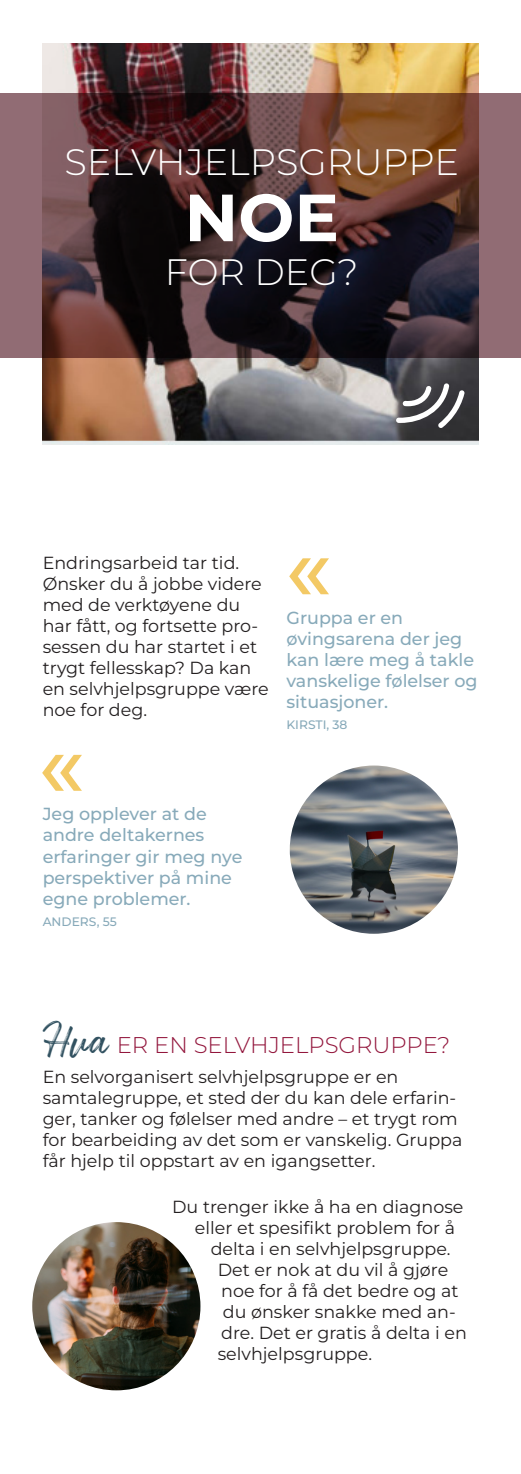
<style>
.page{position:relative;width:521px;height:1474px;background:#fff}
.page>*{position:absolute;margin:0;border:0;box-sizing:border-box;transform-origin:0 0}
.t1{font:700 66.5px "Montserrat";color:#fff}
.t2{font:300 36.75px "Montserrat";color:#fff}
.t3{font:300 22.75px "Montserrat";color:#93173d}
.brødtekst{font:17.5px/21px "Montserrat";color:#231f20}
.t4{font:100 17.5px/21px "Montserrat";color:#88aaba}
.t5{font:100 12.25px "Montserrat";color:#88aaba}
.s1{font-family:"Arsilon";font-weight:400;font-size:38.5px;color:#315160}
</style>
<div class="page">
<img style="left:43px;top:44px;width:436px;height:400px">
<svg style="left:289px;top:558px;width:40px;height:36px"></svg>
<svg style="left:42px;top:755px;width:40px;height:35px"></svg>
<img style="left:32px;top:1222px;width:168px;height:168px;border-radius:84px">
<img style="left:290px;top:765px;width:168px;height:168px;border-radius:84px">
<svg style="left:0;top:93px;width:521px;height:264px;background:#4e3535"></svg>
<svg style="left:396px;top:383px;width:69px;height:45px"></svg>
<p class="t2" style="left:65px;top:137px;width:396px">SELVHJELPSGRUPPE</p>
<p class="t1" style="left:184px;top:173px;width:156px">NOE</p>
<p class="t2" style="left:165px;top:248px;width:195px">FOR DEG?</p>
<p class="brødtekst" style="left:43px;top:552px;width:228px">Endringsarbeid tar tid.<br>Ønsker du å jobbe videre med de verktøyene du har fått, og fortsette pro&shy;sessen du har startet i et trygt fellesskap? Da kan en selvhjelpsgruppe være noe for deg.</p>
<p class="t4" style="left:286px;top:607px;width:193px">Gruppa er en øvingsarena der jeg kan lære meg å takle vanskelige følelser og situasjoner.</p>
<p class="t5" style="left:286px;top:716px;width:62px">KIRSTI, 38</p>
<p class="t4" style="left:43px;top:803px;width:201px">Jeg opplever at de andre deltakernes erfaringer gir meg nye perspektiver på mine egne problemer.</p>
<p class="t5" style="left:43px;top:913px;width:76px">ANDERS, 55</p>
<p class="t3" style="left:43px;top:1029px;width:409px"><span class="s1">Hva</span> ER EN SELVHJELPSGRUPPE?</p>
<p class="brødtekst" style="left:43px;top:1065px;width:421px">En selvorganisert selvhjelpsgruppe er en samtalegruppe, et sted der du kan dele erfarin&shy;ger, tanker og følelser med andre – et trygt rom for bearbeiding av det som er vanskelig. Gruppa får hjelp til oppstart av en igangsetter.</p>
<p class="brødtekst" style="left:172px;top:1195px;width:293px">Du trenger ikke å ha en diagnose</p>
<p class="brødtekst" style="left:195px;top:1216px;width:262px">eller et spesifikt problem for å</p>
<p class="brødtekst" style="left:211px;top:1237px;width:241px">delta i en selvhjelpsgruppe.</p>
<p class="brødtekst" style="left:218px;top:1258px;width:232px">Det er nok at du vil å gjøre</p>
<p class="brødtekst" style="left:221px;top:1279px;width:239px">noe for å få det bedre og at</p>
<p class="brødtekst" style="left:223px;top:1300px;width:234px">du ønsker snakke med an-</p>
<p class="brødtekst" style="left:221px;top:1321px;width:247px">dre. Det er gratis å delta i en</p>
<p class="brødtekst" style="left:218px;top:1342px;width:156px">selvhjelpsgruppe.</p>
</div>
